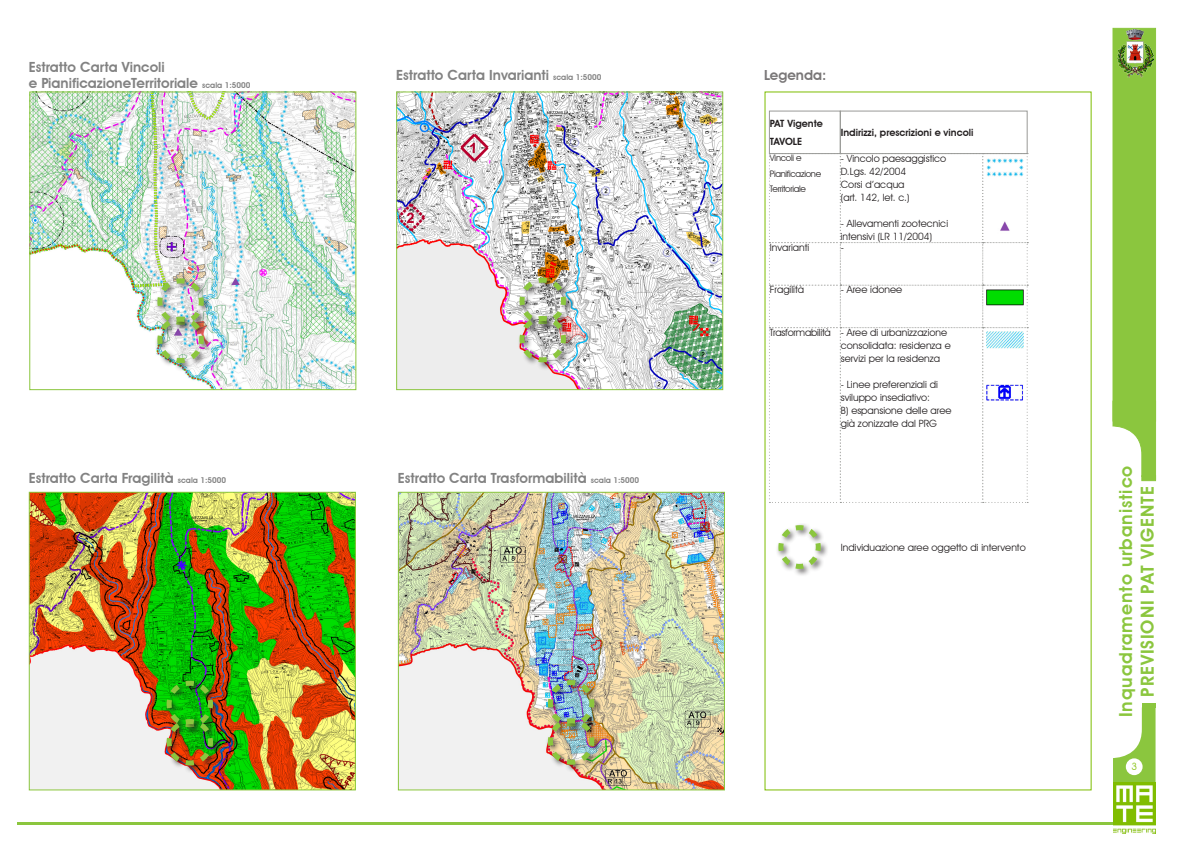
<style>
.page{position:relative;width:1191px;height:842px;background:#fff}
.page>*{position:absolute;margin:0;border:0;box-sizing:border-box;transform-origin:0 0}
.t1{font:600 18px "Avant Garde IT Cby BT";letter-spacing:.05em;color:#8bc63e}
.t2{font:600 14px "Avant Garde IT Cby BT";color:#828282}
.t3{font:600 14px "Avant Garde IT Cby BT";color:#231f20}
.t4{font:10px/13px "Avant Garde IT Cby BT";color:#231f20}
.t5{font:600 10px "Avant Garde IT Cby BT";color:#231f20}
.t6{font:10px "Avant Garde IT Cby BT";letter-spacing:-.02em;color:#231f20}
.t7{font:10px "Avant Garde IT Cby BT";color:#7dbd00}
.t8{font:9px "Avant Garde IT Cby BT";letter-spacing:-.03em;color:#231f20}
.s1{font-size:8px}
</style>
<div class="page">
<img style="left:31px;top:93px;width:323px;height:295px">
<div style="left:29px;top:91px;width:327px;height:299px;border:1px solid #8bc63e"></div>
<img style="left:398px;top:93px;width:323px;height:295px">
<div style="left:396px;top:91px;width:327px;height:299px;border:1px solid #8bc63e"></div>
<img style="left:31px;top:494px;width:323px;height:294px">
<div style="left:29px;top:492px;width:327px;height:298px;border:1px solid #8bc63e"></div>
<img style="left:400px;top:494px;width:323px;height:294px">
<div style="left:398px;top:492px;width:327px;height:298px;border:1px solid #8bc63e"></div>
<div style="left:775px;top:523px;width:54px;height:54px;background:#231f20;opacity:.75"></div>
<svg style="left:776px;top:523px;width:47px;height:48px"></svg>
<svg style="left:769px;top:153px;width:259px;height:350px"></svg>
<div style="left:769px;top:111px;width:71px;height:43px;border:1px solid #999a97"></div>
<div style="left:839px;top:111px;width:188px;height:43px;border:1px solid #999a97"></div>
<img style="left:986px;top:159px;width:37px;height:18px">
<img style="left:986px;top:219px;width:37px;height:14px">
<img style="left:986px;top:289px;width:37px;height:16px">
<img style="left:986px;top:332px;width:37px;height:16px">
<img style="left:986px;top:385px;width:37px;height:16px">
<div style="left:1141px;top:703px;width:14px;height:5px;background:#8bc63e"></div>
<svg style="left:1113px;top:705px;width:42px;height:77px"></svg>
<hr style="left:17px;top:823px;width:1138px;height:2px;background:#8bc63e">
<img style="left:1113px;top:782px;width:42px;height:51px">
<svg style="left:1141px;top:480px;width:15px;height:1px"></svg>
<svg style="left:1112px;top:421px;width:44px;height:59px"></svg>
<div style="left:1112px;top:28px;width:44px;height:393px;background:#8bc63e;border:1px solid #8bc63e"></div>
<img style="left:1117px;top:30px;width:36px;height:48px">
<div style="left:1125px;top:758px;width:17px;height:17px;background:#fff;border-radius:50%"></div>
<div style="left:155px;top:276px;width:57px;height:57px;background:#231f20;opacity:.75"></div>
<div style="left:155px;top:314px;width:57px;height:57px;background:#231f20;opacity:.75"></div>
<img style="left:155px;top:276px;width:51px;height:90px">
<div style="left:517px;top:275px;width:57px;height:57px;background:#231f20;opacity:.75"></div>
<div style="left:517px;top:313px;width:57px;height:57px;background:#231f20;opacity:.75"></div>
<img style="left:517px;top:275px;width:51px;height:90px">
<div style="left:164px;top:678px;width:57px;height:57px;background:#231f20;opacity:.75"></div>
<div style="left:164px;top:716px;width:57px;height:58px;background:#231f20;opacity:.75"></div>
<img style="left:164px;top:678px;width:51px;height:90px">
<div style="left:545px;top:677px;width:57px;height:58px;background:#231f20;opacity:.75"></div>
<div style="left:545px;top:716px;width:57px;height:57px;background:#231f20;opacity:.75"></div>
<img style="left:545px;top:677px;width:52px;height:90px">
<p class="t2" style="left:29px;top:58px;width:137px">Estratto Carta Vincoli</p>
<p class="t2" style="left:29px;top:75px;width:223px">e PianificazioneTerritoriale <span class="s1">scala 1:5000</span></p>
<p class="t2" style="left:396px;top:67px;width:207px">Estratto Carta Invarianti <span class="s1">scala 1:5000</span></p>
<h2 class="t3" style="left:764px;top:67px;width:64px">Legenda:</h2>
<p class="t5" style="left:770px;top:117px;width:54px">PAT Vigente</p>
<p class="t5" style="left:770px;top:136px;width:34px">TAVOLE</p>
<p class="t5" style="left:840px;top:127px;width:134px">Indirizzi, prescrizioni e vincoli</p>
<p class="t8" style="left:770px;top:152px;width:33px">Vincoli e</p>
<p class="t8" style="left:770px;top:168px;width:53px">Pianificazione</p>
<p class="t8" style="left:770px;top:184px;width:38px">Territoriale</p>
<p class="t4" style="left:840px;top:152px;width:107px">- Vincolo paesaggistico<br>D.Lgs. 42/2004</p>
<p class="t4" style="left:840px;top:178px;width:65px">Corsi d’acqua</p>
<p class="t4" style="left:840px;top:191px;width:70px">(art. 142, let. c.)</p>
<p class="t4" style="left:840px;top:217px;width:109px">- Allevamenti zootecnici intensivi (LR 11/2004)</p>
<p class="t4" style="left:770px;top:241px;width:41px">Invarianti</p>
<p class="t4" style="left:840px;top:241px;width:5px">-</p>
<p class="t4" style="left:770px;top:283px;width:36px">Fragilità</p>
<p class="t4" style="left:840px;top:283px;width:63px">- Aree idonee</p>
<p class="t6" style="left:770px;top:326px;width:63px">Trasformabilità</p>
<p class="t4" style="left:840px;top:326px;width:111px">- Aree di urbanizzazione consolidata: residenza e servizi per la residenza</p>
<p class="t4" style="left:840px;top:378px;width:98px">- Linee preferenziali di sviluppo insediativo:</p>
<p class="t4" style="left:840px;top:404px;width:112px">B) espansione delle aree già zonizzate dal PRG</p>
<p class="t2" style="left:29px;top:469px;width:199px">Estratto Carta Fragilità <span class="s1">scala 1:5000</span></p>
<p class="t2" style="left:398px;top:469px;width:243px">Estratto Carta Trasformabilità <span class="s1">scala 1:5000</span></p>
<p class="t1" style="left:1114px;top:717px;width:253px;rotate:-90deg">Inquadramento urbanistico</p>
<p class="t1" style="left:1136px;top:696px;width:212px;rotate:-90deg">PREVISIONI PAT VIGENTE</p>
<p class="t4" style="left:841px;top:541px;width:186px">Individuazione aree oggetto di intervento</p>
<p class="t7" style="left:1131px;top:760px;width:7px">3</p>
</div>
